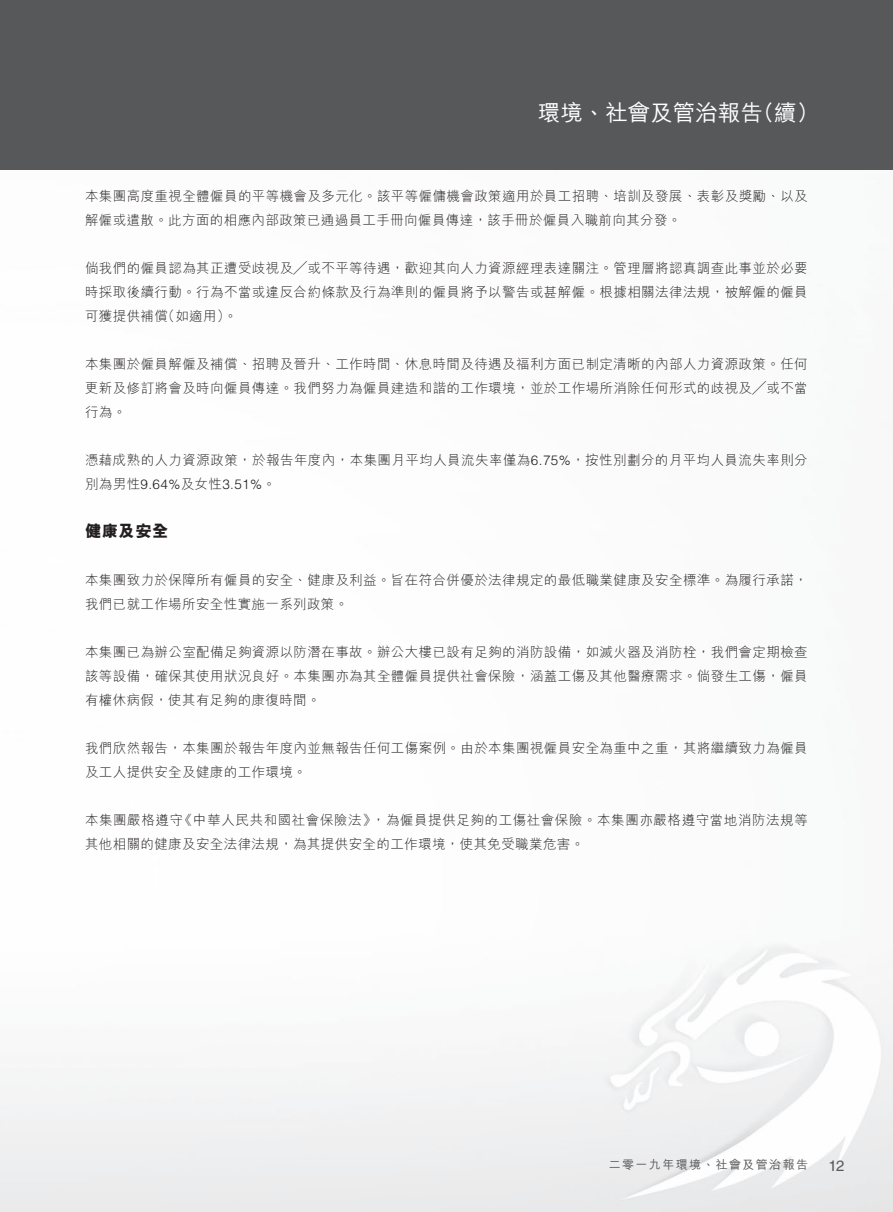
<style>
.page{position:relative;width:893px;height:1212px;background:#fff}
.page>*{position:absolute;margin:0;border:0;box-sizing:border-box;transform-origin:0 0}
.t1{font:500 22.5px "M Hei HK";color:#fff}
.t2{font:800 16.5px "M Hei HK";letter-spacing:.02em;color:#231f20}
.t3{font:15px "Helvetica LT Std";color:#57585a}
.t4{font:300 13.5px/24px "M Hei HK";letter-spacing:.03em;color:#231f20}
.t5{font:300 13.5px "Helvetica LT Std";color:#231f20}
.t6{font:500 12px "M Hei HK";letter-spacing:.115em;color:#57585a}
.s1{font-family:"Helvetica LT Std"}
.s2{font-family:"M Hei HK"}
</style>
<div class="page">
<div style="left:0;top:0;width:893px;height:170px;background:#57585a"></div>
<h1 class="t1" style="left:538px;top:96px;width:226px">環境、社會及管治報告</h1>
<h1 class="t1" style="left:752px;top:96px;width:69px">（續(</h1>
<p class="t4" style="left:85px;top:184px;width:724px">本集團高度重視全體僱員的平等機會及多元化。該平等僱傭機會政策適用於員工招聘、培訓及發展、表彰及獎勵、以及解僱或遣散。此方面的相應內部政策已通過員工手冊向僱員傳達，該手冊於僱員入職前向其分發。</p>
<p class="t4" style="left:85px;top:256px;width:724px">倘我們的僱員認為其正遭受歧視及╱或不平等待遇，歡迎其向人力資源經理表達關注。管理層將認真調查此事並於必要</p>
<p class="t4" style="left:85px;top:280px;width:724px">時採取後續行動。行為不當或違反合約條款及行為準則的僱員將予以警告或甚解僱。根據相關法律法規，被解僱的僱員</p>
<p class="t4" style="left:162px;top:304px;width:77px">（如適用。(</p>
<p class="t4" style="left:85px;top:304px;width:84px">可獲提供補償</p>
<p class="t4" style="left:85px;top:352px;width:724px;text-align:justify">本集團於僱員解僱及補償、招聘及晉升、工作時間、休息時間及待遇及福利方面已制定清晰的內部人力資源政策。任何更新及修訂將會及時向僱員傳達。我們努力為僱員建造和諧的工作環境，並於工作場所消除任何形式的歧視及╱或不當行為。</p>
<p class="t4" style="left:85px;top:448px;width:724px">憑藉成熟的人力資源政策，於報告年度內，本集團月平均人員流失率僅為<span class="s1">6.75%</span>，按性別劃分的月平均人員流失率則分</p>
<p class="t5" style="left:85px;top:476px;width:192px"><span class="s2">別為男性</span>9.64%<span class="s2">及女性</span>3.51%<span class="s2">。</span></p>
<p class="t2" style="left:85px;top:523px;width:85px">健康及安全</p>
<p class="t4" style="left:85px;top:568px;width:724px">本集團致力於保障所有僱員的安全、健康及利益。旨在符合併優於法律規定的最低職業健康及安全標準。為履行承諾，我們已就工作場所安全性實施一系列政策。</p>
<p class="t4" style="left:85px;top:640px;width:724px;text-align:justify">本集團已為辦公室配備足夠資源以防潛在事故。辦公大樓已設有足夠的消防設備，如滅火器及消防栓，我們會定期檢查該等設備，確保其使用狀況良好。本集團亦為其全體僱員提供社會保險，涵蓋工傷及其他醫療需求。倘發生工傷，僱員有權休病假，使其有足夠的康復時間。</p>
<p class="t4" style="left:85px;top:736px;width:724px">我們欣然報告，本集團於報告年度內並無報告任何工傷案例。由於本集團視僱員安全為重中之重，其將繼續致力為僱員及工人提供安全及健康的工作環境。</p>
<p class="t4" style="left:372px;top:808px;width:437px">，為僱員提供足夠的工傷社會保險。本集團亦嚴格遵守當地消防法規等</p>
<p class="t4" style="left:179px;top:808px;width:199px">《中華人民共和國社會保險法》</p>
<p class="t4" style="left:85px;top:808px;width:501px">本集團嚴格遵守<br>其他相關的健康及安全法律法規，為其提供安全的工作環境，使其免受職業危害。</p>
<p class="t6" style="left:609px;top:1156px;width:201px">二零一九年環境、社會及管治報告</p>
<p class="t3" style="left:828px;top:1156px;width:18px">12</p>
</div>
